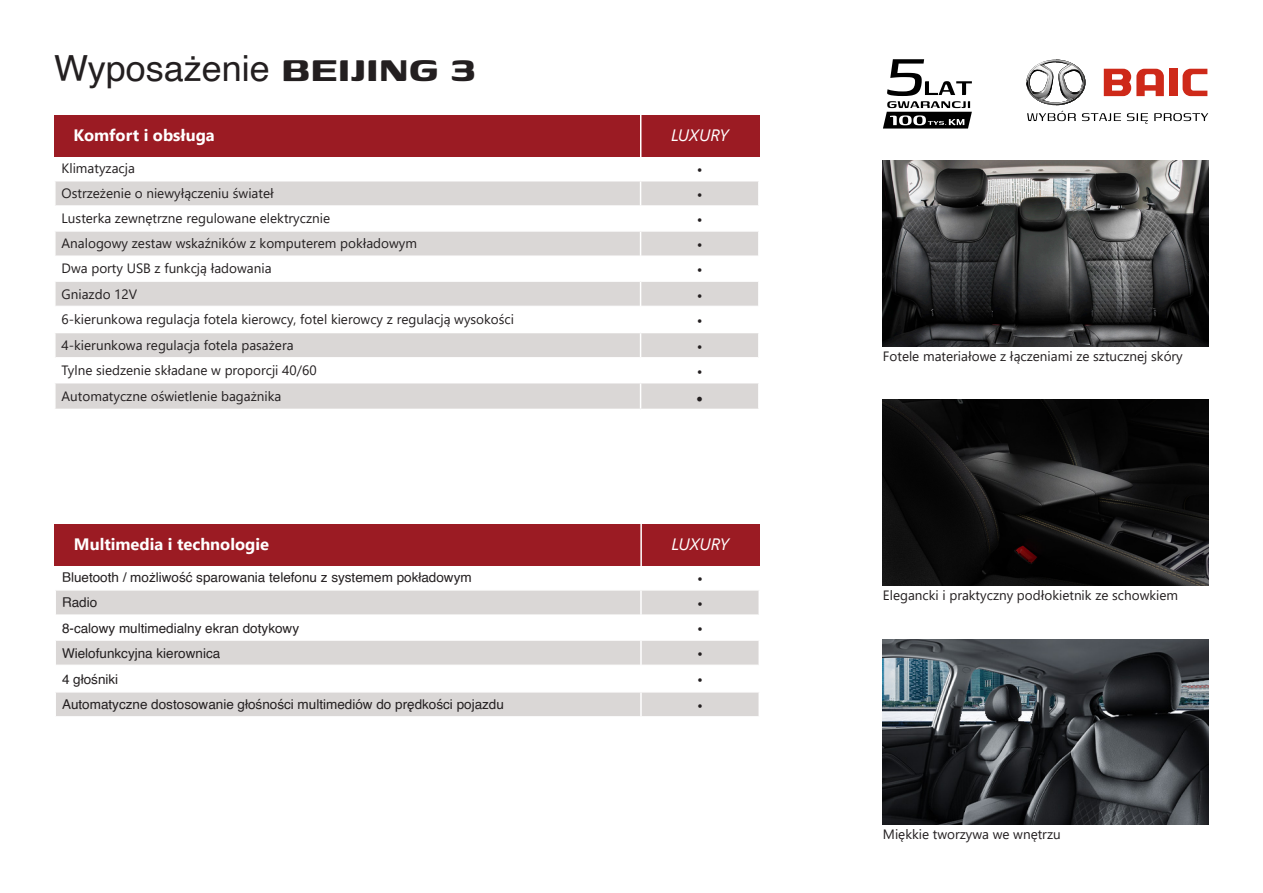
<style>
.page{position:relative;width:1263px;height:893px;background:#fff}
.page>*{position:absolute;margin:0;border:0;box-sizing:border-box;transform-origin:0 0}
.t1{font:36px "Helvetica";color:#231f20}
.t2{font:18px "Minion Pro";color:#231f20}
.t3{font:700 16.5px "Segoe UI";color:#fff}
.t4{font:italic 16.5px "Segoe UI";color:#fff}
.t5{font:13.5px "Segoe UI";color:#231f20}
.t6{font:13.5px "Helvetica";color:#231f20}
.t7{font:13.5px "Minion Pro";color:#231f20}
.s1{font-family:"Genos";font-weight:700;font-size:45px}
</style>
<div class="page">
<img style="left:883px;top:161px;width:326px;height:186px">
<img style="left:883px;top:400px;width:326px;height:186px">
<svg style="left:56px;top:156px;width:702px;height:1px"></svg>
<svg style="left:56px;top:181px;width:702px;height:228px;fill:#dad7d6"></svg>
<hr style="left:54px;top:230px;width:587px;height:2px;background:#fff">
<hr style="left:641px;top:230px;width:119px;height:2px;background:#fff">
<hr style="left:54px;top:280px;width:587px;height:2px;background:#fff">
<hr style="left:641px;top:280px;width:119px;height:2px;background:#fff">
<hr style="left:54px;top:332px;width:587px;height:1px;background:#fff">
<hr style="left:641px;top:332px;width:119px;height:1px;background:#fff">
<hr style="left:54px;top:382px;width:587px;height:1px;background:#fff">
<hr style="left:641px;top:382px;width:119px;height:1px;background:#fff">
<svg style="left:640px;top:181px;width:1px;height:228px"></svg>
<hr style="left:56px;top:206px;width:585px;height:1px;background:#fff">
<hr style="left:641px;top:206px;width:117px;height:1px;background:#fff">
<hr style="left:56px;top:256px;width:585px;height:1px;background:#fff">
<hr style="left:641px;top:256px;width:117px;height:1px;background:#fff">
<hr style="left:56px;top:306px;width:585px;height:1px;background:#fff">
<hr style="left:641px;top:306px;width:117px;height:1px;background:#fff">
<hr style="left:56px;top:357px;width:585px;height:1px;background:#fff">
<hr style="left:641px;top:357px;width:117px;height:1px;background:#fff">
<div style="left:54px;top:115px;width:705px;height:41px;background:#9b1b23"></div>
<hr style="left:640px;top:114px;width:1px;height:52px;background:#fff">
<svg style="left:56px;top:591px;width:702px;height:125px;fill:#dad7d6"></svg>
<hr style="left:640px;top:591px;width:2px;height:24px;background:#fff">
<hr style="left:640px;top:615px;width:2px;height:24px;background:#fff">
<hr style="left:54px;top:639px;width:587px;height:2px;background:#fff">
<hr style="left:641px;top:639px;width:119px;height:2px;background:#fff">
<hr style="left:640px;top:641px;width:2px;height:24px;background:#fff">
<hr style="left:640px;top:665px;width:2px;height:26px;background:#fff">
<hr style="left:54px;top:691px;width:587px;height:2px;background:#fff">
<hr style="left:641px;top:691px;width:119px;height:2px;background:#fff">
<hr style="left:640px;top:693px;width:2px;height:23px;background:#fff">
<hr style="left:56px;top:615px;width:585px;height:1px;background:#fff">
<hr style="left:641px;top:615px;width:117px;height:1px;background:#fff">
<hr style="left:56px;top:665px;width:585px;height:1px;background:#fff">
<hr style="left:641px;top:665px;width:117px;height:1px;background:#fff">
<div style="left:54px;top:524px;width:705px;height:42px;background:#9b1b23"></div>
<hr style="left:640px;top:524px;width:2px;height:51px;background:#fff">
<img style="left:883px;top:639px;width:326px;height:186px">
<svg style="left:883px;top:59px;width:89px;height:70px"></svg>
<svg style="left:1027px;top:111px;width:49px;height:10px"></svg>
<svg style="left:1082px;top:113px;width:39px;height:8px"></svg>
<svg style="left:1127px;top:113px;width:21px;height:11px"></svg>
<svg style="left:1154px;top:113px;width:54px;height:8px"></svg>
<svg style="left:1104px;top:69px;width:60px;height:27px"></svg>
<div style="left:1169px;top:69px;width:8px;height:27px;background:#ce2919"></div>
<svg style="left:1182px;top:69px;width:25px;height:27px"></svg>
<svg style="left:1026px;top:60px;width:59px;height:45px"></svg>
<h1 class="t1" style="left:54px;top:41px;width:423px">Wyposażenie <span class="s1">BEIJING 3</span></h1>
<p class="t3" style="left:74px;top:119px;width:143px">Komfort i obsługa</p>
<p class="t4" style="left:671px;top:119px;width:59px">LUXURY</p>
<p class="t5" style="left:62px;top:156px;width:75px">Klimatyzacja</p>
<p class="t7" style="left:697px;top:160px;width:7px">•</p>
<p class="t5" style="left:62px;top:181px;width:214px">Ostrzeżenie o niewyłączeniu świateł</p>
<p class="t7" style="left:697px;top:185px;width:7px">•</p>
<p class="t5" style="left:62px;top:206px;width:270px">Lusterka zewnętrzne regulowane elektrycznie</p>
<p class="t7" style="left:697px;top:210px;width:7px">•</p>
<p class="t5" style="left:62px;top:231px;width:357px">Analogowy zestaw wskaźników z komputerem pokładowym</p>
<p class="t7" style="left:697px;top:235px;width:7px">•</p>
<p class="t5" style="left:62px;top:256px;width:211px">Dwa porty USB z funkcją ładowania</p>
<p class="t7" style="left:697px;top:260px;width:7px">•</p>
<p class="t5" style="left:62px;top:281px;width:77px">Gniazdo 12V</p>
<p class="t7" style="left:697px;top:285px;width:7px">•</p>
<p class="t5" style="left:62px;top:307px;width:454px">6-kierunkowa regulacja fotela kierowcy, fotel kierowcy z regulacją wysokości</p>
<p class="t7" style="left:697px;top:311px;width:7px">•</p>
<p class="t5" style="left:62px;top:332px;width:233px">4-kierunkowa regulacja fotela pasażera</p>
<p class="t7" style="left:697px;top:337px;width:7px">•</p>
<p class="t5" style="left:62px;top:358px;width:256px">Tylne siedzenie składane w proporcji 40/60</p>
<p class="t7" style="left:697px;top:362px;width:7px">•</p>
<p class="t5" style="left:62px;top:383px;width:221px">Automatyczne oświetlenie bagażnika</p>
<h2 class="t2" style="left:696px;top:385px;width:9px">•</h2>
<p class="t3" style="left:74px;top:528px;width:196px">Multimedia i technologie</p>
<p class="t4" style="left:671px;top:528px;width:59px">LUXURY</p>
<p class="t6" style="left:62px;top:567px;width:411px">Bluetooth / możliwość sparowania telefonu z systemem pokładowym</p>
<p class="t7" style="left:697px;top:569px;width:7px">•</p>
<p class="t6" style="left:62px;top:592px;width:37px">Radio</p>
<p class="t7" style="left:697px;top:594px;width:7px">•</p>
<p class="t6" style="left:62px;top:617px;width:239px">8-calowy multimedialny ekran dotykowy</p>
<p class="t7" style="left:697px;top:619px;width:7px">•</p>
<p class="t6" style="left:62px;top:642px;width:160px">Wielofunkcyjna kierownica</p>
<p class="t7" style="left:697px;top:644px;width:7px">•</p>
<p class="t6" style="left:62px;top:668px;width:58px">4 głośniki</p>
<p class="t7" style="left:697px;top:670px;width:7px">•</p>
<p class="t6" style="left:62px;top:694px;width:443px">Automatyczne dostosowanie głośności multimediów do prędkości pojazdu</p>
<p class="t7" style="left:697px;top:696px;width:7px">•</p>
<p class="t5" style="left:883px;top:343px;width:301px">Fotele materiałowe z łączeniami ze sztucznej skóry</p>
<p class="t5" style="left:883px;top:582px;width:297px">Elegancki i praktyczny podłokietnik ze schowkiem</p>
<p class="t5" style="left:883px;top:821px;width:179px">Miękkie tworzywa we wnętrzu</p>
</div>
